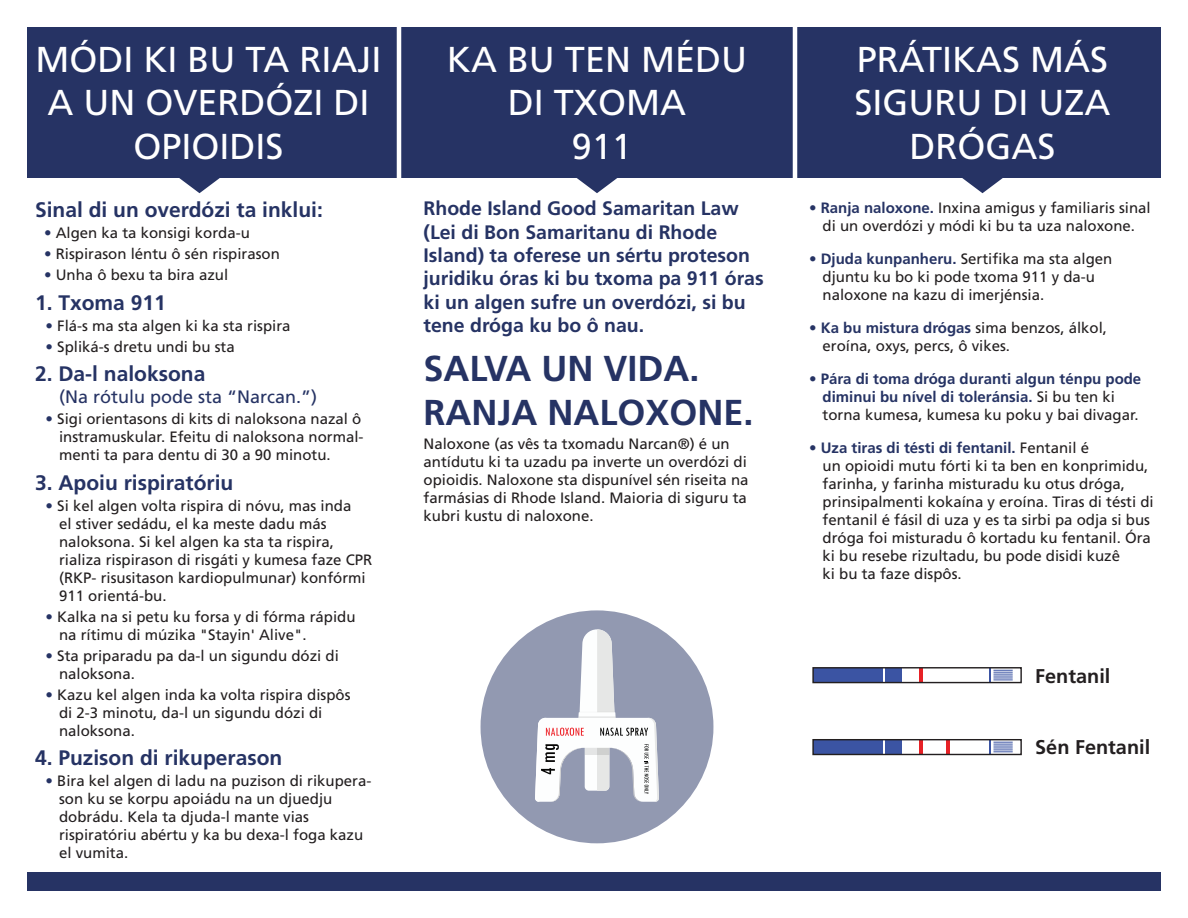
<style>
.page{position:relative;width:1188px;height:918px;background:#fff}
.page>*{position:absolute;margin:0;border:0;box-sizing:border-box;transform-origin:0 0}
.t1{font:36px/43.2px "Frutiger LT Std";color:#fff;text-align:center}
.t2{font:700 36px/43.2px "Frutiger LT Std";color:#263364}
.t3{font:700 21px "Frutiger LT Std";color:#263364}
.t4{font:700 19.95px "Frutiger LT Std";color:#231f20}
.t5{font:700 19.5px/23.4px "Frutiger LT Std";color:#263364}
.t6{font:18px "Frutiger LT Std";color:#263364}
.t7{font:15px/18px "Frutiger LT Std";color:#231f20}
.t8{font:700 15px/18px "Frutiger LT Std";color:#263364}
.s1{color:#263364}
.s2{font-weight:700;color:#263364}
.s3{font-weight:400;color:#231f20}
</style>
<div class="page">
<div style="left:481px;top:610px;width:232px;height:233px;background:#9299b1;border-radius:50%"></div>
<div style="left:27px;top:27px;width:1134px;height:151px;background:#263364"></div>
<div style="left:27px;top:872px;width:1134px;height:19px;background:#263364"></div>
<svg style="left:535px;top:629px;width:124px;height:173px"></svg>
<svg style="left:577px;top:178px;width:40px;height:15px"></svg>
<svg style="left:962px;top:178px;width:41px;height:15px"></svg>
<svg style="left:179px;top:178px;width:41px;height:15px"></svg>
<hr style="left:397px;top:0;width:4px;height:193px;background:#fff">
<hr style="left:793px;top:0;width:4px;height:193px;background:#fff">
<div style="left:813px;top:668px;width:70px;height:15px;background:#3b54a3"></div>
<div style="left:885px;top:668px;width:17px;height:15px;background:#3b54a3"></div>
<hr style="left:919px;top:668px;width:4px;height:15px;background:#e72126">
<div style="left:812px;top:667px;width:210px;height:16px;border:1px solid #231f20"></div>
<svg style="left:989px;top:668px;width:24px;height:15px"></svg>
<div style="left:813px;top:740px;width:70px;height:14px;background:#3b54a3"></div>
<div style="left:885px;top:740px;width:17px;height:14px;background:#3b54a3"></div>
<hr style="left:919px;top:740px;width:4px;height:14px;background:#e72126">
<hr style="left:946px;top:740px;width:3px;height:14px;background:#e72126">
<div style="left:812px;top:739px;width:210px;height:16px;border:1px solid #231f20"></div>
<svg style="left:989px;top:740px;width:24px;height:14px"></svg>
<h1 class="t1" style="left:35px;top:38px;width:348px">MÓDI KI BU TA RIAJI<br>A UN OVERDÓZI DI<br>OPIOIDIS</h1>
<h2 class="t3" style="left:35px;top:197px;width:289px">Sinal di un overdózi ta inklui:</h2>
<p class="t7" style="left:44px;top:224px;width:207px"><span class="s1">•</span> Algen ka ta konsigi korda-u</p>
<p class="t7" style="left:44px;top:245px;width:237px"><span class="s1">•</span> Rispirason léntu ô sén rispirason</p>
<p class="t7" style="left:44px;top:266px;width:186px"><span class="s1">•</span> Unha ô bexu ta bira azul</p>
<h2 class="t3" style="left:35px;top:290px;width:132px">1. Txoma 911</h2>
<p class="t7" style="left:46px;top:317px;width:247px"><span class="s1">•</span> Flá-s ma sta algen ki ka sta rispira</p>
<p class="t7" style="left:46px;top:338px;width:191px"><span class="s1">•</span> Spliká-s dretu undi bu sta</p>
<h2 class="t3" style="left:35px;top:362px;width:172px">2. Da-l naloksona</h2>
<p class="t6" style="left:59px;top:386px;width:260px">(Na rótulu pode sta “Narcan.”)</p>
<p class="t7" style="left:59px;top:410px;width:306px;text-indent:-14px"><span class="s1">•</span> Sigi orientasons di kits di naloksona nazal ô instramuskular. Efeitu di naloksona normal&shy;menti ta para dentu di 30 a 90 minotu.</p>
<h2 class="t3" style="left:35px;top:470px;width:200px">3. Apoiu rispiratóriu</h2>
<p class="t7" style="left:59px;top:497px;width:315px;text-indent:-14px"><span class="s1">•</span> Si kel algen volta rispira di nóvu, mas inda<br>el stiver sedádu, el ka meste dadu más naloksona. Si kel algen ka sta ta rispira, rializa rispirason di risgáti y kumesa faze CPR (RKP- risusitason kardiopulmunar) konfórmi 911 orientá-bu.</p>
<p class="t7" style="left:59px;top:608px;width:298px;text-indent:-14px"><span class="s1">•</span> Kalka na si petu ku forsa y di fórma rápidu na rítimu di múzika "Stayin' Alive".</p>
<p class="t7" style="left:59px;top:647px;width:281px;text-indent:-14px"><span class="s1">•</span> Sta priparadu pa da-l un sigundu dózi di naloksona.</p>
<p class="t7" style="left:59px;top:686px;width:293px;text-indent:-14px"><span class="s1">•</span> Kazu kel algen inda ka volta rispira dispôs di 2-3 minotu, da-l un sigundu dózi di naloksona.</p>
<h2 class="t3" style="left:35px;top:746px;width:249px">4. Puzison di rikuperason</h2>
<p class="t7" style="left:59px;top:772px;width:314px;text-indent:-14px"><span class="s1">•</span> Bira kel algen di ladu na puzison di rikupera&shy;son ku se korpu apoiádu na un djuedju dobrádu. Kela ta djuda-l mante vias rispiratóriu abértu y ka bu dexa-l foga kazu el vumita.</p>
<h1 class="t1" style="left:447px;top:38px;width:302px">KA BU TEN MÉDU<br>DI TXOMA<br>911</h1>
<h3 class="t5" style="left:424px;top:197px;width:342px">Rhode Island Good Samaritan Law (Lei di Bon Samaritanu di Rhode<br>Island) ta oferese un sértu proteson juridiku óras ki bu txoma pa 911 óras ki un algen sufre un overdózi, si bu tene dróga ku bo ô nau.</h3>
<h1 class="t2" style="left:424px;top:348px;width:332px">SALVA UN VIDA.<br>RANJA NALOXONE.</h1>
<p class="t7" style="left:424px;top:435px;width:327px">Naloxone (as vês ta txomadu Narcan®) é un antídutu ki ta uzadu pa inverte un overdózi di opioidis. Naloxone sta dispunível sén riseita na farmásias di Rhode Island. Maioria di siguru ta kubri kustu di naloxone.</p>
<h1 class="t1" style="left:855px;top:38px;width:257px">PRÁTIKAS MÁS<br>SIGURU DI UZA<br>DRÓGAS</h1>
<p class="t7" style="left:809px;top:199px;width:343px;text-align:center"><span class="s2">• Ranja naloxone.</span> Inxina amigus y familiaris sinal di un overdózi y módi ki bu ta uza naloxone.</p>
<p class="t7" style="left:823px;top:250px;width:291px;text-indent:-14px"><span class="s2">• Djuda kunpanheru.</span> Sertifika ma sta algen djuntu ku bo ki pode txoma 911 y da-u naloxone na kazu di imerjénsia.</p>
<p class="t7" style="left:823px;top:319px;width:286px;text-indent:-14px"><span class="s2">• Ka bu mistura drógas</span> sima benzos, álkol, eroína, oxys, percs, ô vikes.</p>
<p class="t8" style="left:823px;top:370px;width:320px;text-indent:-14px">• Pára di toma dróga duranti algun ténpu pode diminui bu nível di toleránsia. <span class="s3">Si bu ten ki torna kumesa, kumesa ku poku y bai divagar.</span></p>
<p class="t7" style="left:823px;top:439px;width:333px;text-indent:-14px"><span class="s2">• Uza tiras di tésti di fentanil.</span> Fentanil é<br>un opioidi mutu fórti ki ta ben en konprimidu, farinha, y farinha misturadu ku otus dróga, prinsipalmenti kokaína y eroína. Tiras di tésti di fentanil é fásil di uza y es ta sirbi pa odja si bus dróga foi misturadu ô kortadu ku fentanil. Óra ki bu resebe rizultadu, bu pode disidi kuzê<br>ki bu ta faze dispôs.</p>
<h3 class="t4" style="left:1035px;top:664px;width:77px">Fentanil</h3>
<h3 class="t4" style="left:1035px;top:736px;width:116px">Sén Fentanil</h3>
</div>
